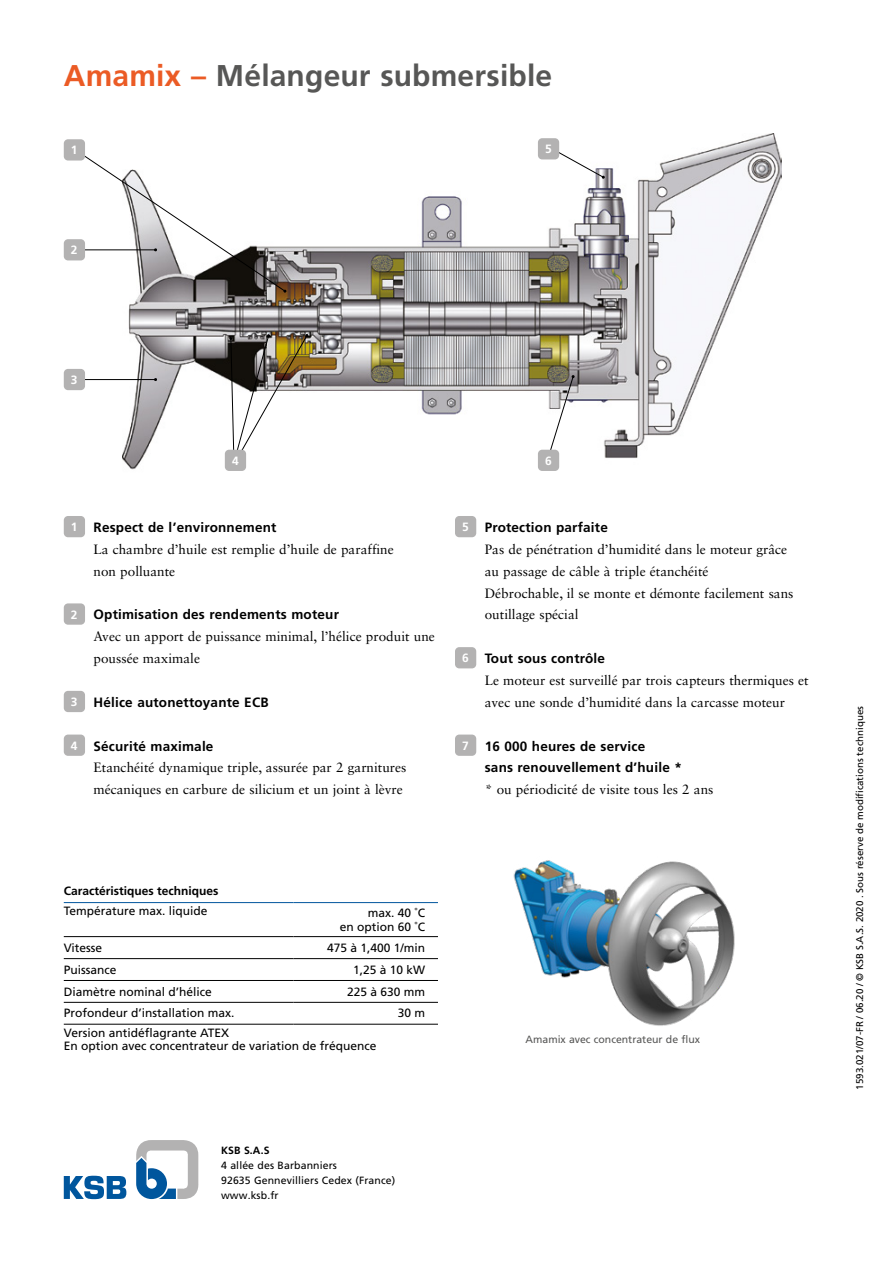
<style>
.page{position:relative;width:893px;height:1263px;background:#fff}
.page>*{position:absolute;margin:0;border:0;box-sizing:border-box;transform-origin:0 0}
._01_Heading_Title{font:700 30px "Frutiger LT Pro";letter-spacing:.005em;color:#575756}
._05_Running_text{font:13.5px/21.9px "Sabon LT Std";color:#000}
._04_Cross_heading{font:700 13.5px/21.9px "Frutiger LT Pro";letter-spacing:.015em;color:#000}
._19_Table_text{font:12px "Frutiger LT Pro";color:#000}
._18_Table_Sub-headin{font:700 12px "Frutiger LT Pro";color:#000}
._10_Big_Bullets_typo{font:700 12px "Frutiger LT Pro";color:#fff}
.t1{font:10.5px "Frutiger LT Pro";letter-spacing:.01em;color:#000}
.t2{font:10.5px "Frutiger LT Pro";color:#575756}
.t3{font:700 10.5px "Frutiger LT Pro";color:#000}
._14_Reference_number{font:9.75px "Frutiger LT Pro";color:#000}
.s1{color:#eb5b25}
</style>
<div class="page">
<svg style="left:136px;top:1140px;width:63px;height:59px"></svg>
<svg style="left:64px;top:1175px;width:62px;height:24px"></svg>
<div style="left:64px;top:516px;width:21px;height:21px;background:#b3b2b2;border-radius:4px"></div>
<div style="left:64px;top:603px;width:21px;height:22px;background:#b3b2b2;border-radius:4px"></div>
<div style="left:64px;top:691px;width:21px;height:21px;background:#b3b2b2;border-radius:4px"></div>
<div style="left:64px;top:734px;width:21px;height:22px;background:#b3b2b2;border-radius:4px"></div>
<hr style="left:64px;top:936px;width:229px;height:1px;background:#000">
<hr style="left:293px;top:936px;width:145px;height:1px;background:#000">
<hr style="left:64px;top:958px;width:229px;height:1px;background:#000">
<hr style="left:293px;top:958px;width:145px;height:1px;background:#000">
<hr style="left:64px;top:902px;width:229px;height:1px;background:#00569d">
<hr style="left:293px;top:902px;width:145px;height:1px;background:#00569d">
<hr style="left:64px;top:1024px;width:229px;height:1px;background:#000">
<hr style="left:293px;top:1024px;width:145px;height:1px;background:#000">
<hr style="left:64px;top:980px;width:229px;height:1px;background:#000">
<hr style="left:293px;top:980px;width:145px;height:1px;background:#000">
<hr style="left:64px;top:1002px;width:229px;height:1px;background:#000">
<hr style="left:293px;top:1002px;width:145px;height:1px;background:#000">
<div style="left:455px;top:516px;width:21px;height:21px;background:#b3b2b2;border-radius:4px"></div>
<div style="left:455px;top:647px;width:21px;height:21px;background:#b3b2b2;border-radius:4px"></div>
<div style="left:455px;top:734px;width:21px;height:22px;background:#b3b2b2;border-radius:4px"></div>
<img style="left:513px;top:860px;width:222px;height:166px">
<img style="left:122px;top:134px;width:660px;height:337px">
<div style="left:64px;top:139px;width:21px;height:22px;background:#b3b2b2;border-radius:4px"></div>
<svg style="left:71px;top:147px;width:215px;height:146px"></svg>
<hr style="left:75px;top:379px;width:81px;height:1px;background:#000">
<div style="left:64px;top:239px;width:21px;height:21px;background:#b3b2b2;border-radius:4px"></div>
<div style="left:64px;top:369px;width:21px;height:21px;background:#b3b2b2;border-radius:4px"></div>
<svg style="left:548px;top:375px;width:27px;height:81px"></svg>
<svg style="left:229px;top:334px;width:79px;height:129px"></svg>
<div style="left:225px;top:450px;width:21px;height:21px;background:#b3b2b2;border-radius:4px"></div>
<div style="left:538px;top:450px;width:21px;height:21px;background:#b3b2b2;border-radius:4px"></div>
<svg style="left:541px;top:142px;width:64px;height:37px"></svg>
<div style="left:538px;top:138px;width:21px;height:21px;background:#b3b2b2;border-radius:4px"></div>
<p class="_01_Heading_Title" style="left:64px;top:58px;width:490px"><span class="s1">Amamix –</span> Mélangeur submersible</p>
<p class="_10_Big_Bullets_typo" style="left:71px;top:143px;width:8px">1</p>
<p class="_10_Big_Bullets_typo" style="left:71px;top:243px;width:8px">2</p>
<p class="_10_Big_Bullets_typo" style="left:545px;top:142px;width:8px">5</p>
<p class="_10_Big_Bullets_typo" style="left:71px;top:373px;width:8px">3</p>
<p class="_10_Big_Bullets_typo" style="left:232px;top:454px;width:8px">4</p>
<p class="_10_Big_Bullets_typo" style="left:545px;top:454px;width:8px">6</p>
<p class="_10_Big_Bullets_typo" style="left:71px;top:520px;width:8px">1</p>
<p class="_04_Cross_heading" style="left:94px;top:516px;width:184px">Respect de l’environnement</p>
<p class="_05_Running_text" style="left:94px;top:538px;width:302px">La chambre d’huile est remplie d’huile de paraffine non polluante</p>
<p class="_10_Big_Bullets_typo" style="left:71px;top:607px;width:8px">2</p>
<p class="_04_Cross_heading" style="left:94px;top:604px;width:247px">Optimisation des rendements moteur</p>
<p class="_05_Running_text" style="left:94px;top:625px;width:343px">Avec un apport de puissance minimal, l’hélice produit une poussée maximale</p>
<p class="_10_Big_Bullets_typo" style="left:71px;top:695px;width:8px">3</p>
<p class="_04_Cross_heading" style="left:94px;top:691px;width:177px">Hélice autonettoyante ECB</p>
<p class="_10_Big_Bullets_typo" style="left:71px;top:738px;width:8px">4</p>
<p class="_04_Cross_heading" style="left:94px;top:735px;width:121px">Sécurité maximale</p>
<p class="_05_Running_text" style="left:94px;top:756px;width:314px">Etanchéité dynamique triple, assurée par 2 garnitures mécaniques en carbure de silicium et un joint à lèvre</p>
<p class="_10_Big_Bullets_typo" style="left:462px;top:520px;width:8px">5</p>
<p class="_04_Cross_heading" style="left:485px;top:516px;width:125px">Protection parfaite</p>
<p class="_05_Running_text" style="left:485px;top:538px;width:304px">Pas de pénétration d’humidité dans le moteur grâce au passage de câble à triple étanchéité</p>
<p class="_05_Running_text" style="left:485px;top:582px;width:310px">Débrochable, il se monte et démonte facilement sans outillage spécial</p>
<p class="_10_Big_Bullets_typo" style="left:462px;top:651px;width:8px">6</p>
<p class="_04_Cross_heading" style="left:485px;top:647px;width:122px">Tout sous contrôle</p>
<p class="_05_Running_text" style="left:485px;top:669px;width:326px">Le moteur est surveillé par trois capteurs thermiques et avec une sonde d’humidité dans la carcasse moteur</p>
<p class="_10_Big_Bullets_typo" style="left:462px;top:738px;width:8px">7</p>
<p class="_04_Cross_heading" style="left:485px;top:735px;width:199px">16 000 heures de service<br>sans renouvellement d’huile *</p>
<p class="_05_Running_text" style="left:485px;top:778px;width:230px">* ou périodicité de visite tous les 2 ans</p>
<p class="_18_Table_Sub-headin" style="left:64px;top:884px;width:156px">Caractéristiques techniques</p>
<p class="_19_Table_text" style="left:64px;top:904px;width:145px">Température max. liquide</p>
<p class="_19_Table_text" style="left:368px;top:906px;width:59px">max. 40 ˚C</p>
<p class="_19_Table_text" style="left:340px;top:919px;width:87px">en option 60 ˚C</p>
<p class="_19_Table_text" style="left:64px;top:940px;width:40px">Vitesse</p>
<p class="_19_Table_text" style="left:327px;top:940px;width:100px">475 à 1,400 1/min</p>
<p class="_19_Table_text" style="left:64px;top:962px;width:54px">Puissance</p>
<p class="_19_Table_text" style="left:353px;top:962px;width:74px">1,25 à 10 kW</p>
<p class="_19_Table_text" style="left:64px;top:984px;width:150px">Diamètre nominal d’hélice</p>
<p class="_19_Table_text" style="left:347px;top:984px;width:80px">225 à 630 mm</p>
<p class="_19_Table_text" style="left:64px;top:1006px;width:172px">Profondeur d’installation max.</p>
<p class="_19_Table_text" style="left:398px;top:1006px;width:29px">30 m</p>
<p class="_19_Table_text" style="left:64px;top:1025px;width:167px">Version antidéflagrante ATEX</p>
<p class="_19_Table_text" style="left:64px;top:1039px;width:314px">En option avec concentrateur de variation de fréquence</p>
<p class="t2" style="left:526px;top:1033px;width:176px">Amamix avec concentrateur de flux</p>
<p class="t3" style="left:221px;top:1144px;width:50px">KSB S.A.S</p>
<p class="t1" style="left:221px;top:1159px;width:117px">4 allée des Barbanniers</p>
<p class="t1" style="left:221px;top:1174px;width:176px">92635 Gennevilliers Cedex (France)</p>
<p class="t1" style="left:221px;top:1189px;width:59px">www.ksb.fr</p>
<p class="_14_Reference_number" style="left:854px;top:1090px;width:385px;rotate:-90deg">1593.021/07-FR / 06.20 / © KSB S.A.S. 2020 . Sous réserve de modifications techniques</p>
</div>
